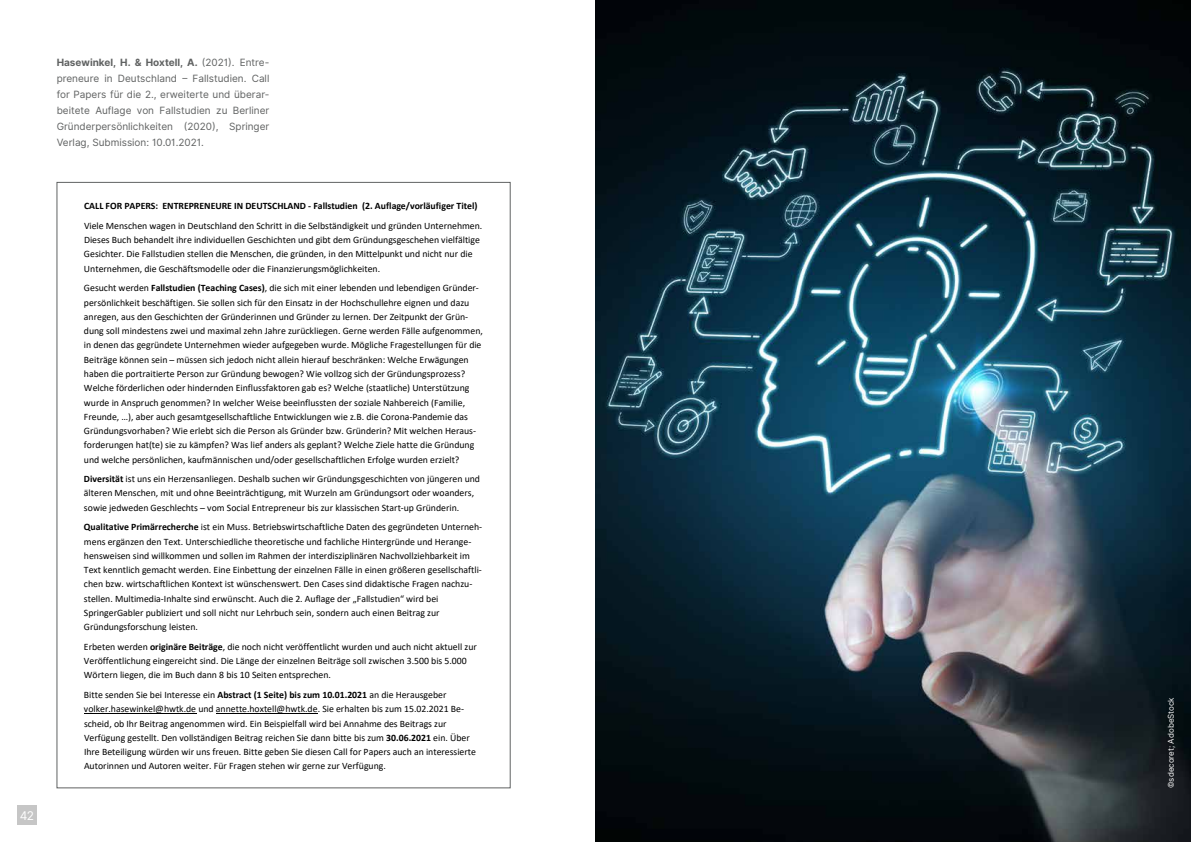
<style>
.page{position:relative;width:1191px;height:842px;background:#fff}
.page>*{position:absolute;margin:0;border:0;box-sizing:border-box;transform-origin:0 0}
.t1{font:12px "Inter";color:#fff}
.t2{font:10px/16px "Inter";color:#606262;text-align:justify}
.t3{font:9.8px/14.3px "Calibri";color:#000}
.t4{font:700 9.8px "Calibri";color:#000}
.t5{font:8px "Inter";color:#fff}
.s1{font-weight:700}
</style>
<div class="page">
<div style="left:17px;top:805px;width:20px;height:20px;background:#c6c6c6"></div>
<hr style="left:84px;top:713px;width:112px;height:1px;background:#000">
<hr style="left:216px;top:713px;width:102px;height:1px;background:#000">
<img style="left:595px;top:0;width:596px;height:842px">
<p class="t1" style="left:20px;top:807px;width:16px">42</p>
<p class="t2" style="left:57px;top:55px;width:214px"><span class="s1">Hasewinkel, H. &amp; Hoxtell, A.</span> (2021). Entre&shy;preneure in Deutschland – Fallstudien. Call for Papers für die 2., erweiterte und überar&shy;beitete Auflage von Fallstudien zu Berliner Gründerpersönlichkeiten (2020), Springer Verlag, Submission: 10.01.2021.</p>
<p class="t4" style="left:84px;top:199px;width:395px">CALL FOR PAPERS: ENTREPRENEURE IN DEUTSCHLAND - Fallstudien (2. Auflage/vorläufiger Titel)</p>
<p class="t3" style="left:84px;top:218px;width:400px">Viele Menschen wagen in Deutschland den Schritt in die Selbständigkeit und gründen Unternehmen.<br>Dieses Buch behandelt ihre individuellen Geschichten und gibt dem Gründungsgeschehen vielfältige Gesichter. Die Fallstudien stellen die Menschen, die gründen, in den Mittelpunkt und nicht nur die Unternehmen, die Geschäftsmodelle oder die Finanzierungsmöglichkeiten.</p>
<p class="t3" style="left:84px;top:281px;width:400px">Gesucht werden <span class="s1">Fallstudien (Teaching Cases)</span>, die sich mit einer lebenden und lebendigen Gründer&shy;persönlichkeit beschäftigen. Sie sollen sich für den Einsatz in der Hochschullehre eignen und dazu anregen, aus den Geschichten der Gründerinnen und Gründer zu lernen. Der Zeitpunkt der Grün&shy;dung soll mindestens zwei und maximal zehn Jahre zurückliegen. Gerne werden Fälle aufgenommen, in denen das gegründete Unternehmen wieder aufgegeben wurde. Mögliche Fragestellungen für die Beiträge können sein – müssen sich jedoch nicht allein hierauf beschränken: Welche Erwägungen haben die portraitierte Person zur Gründung bewogen? Wie vollzog sich der Gründungsprozess?<br>Welche förderlichen oder hindernden Einflussfaktoren gab es? Welche (staatliche) Unterstützung wurde in Anspruch genommen? In welcher Weise beeinflussten der soziale Nahbereich (Familie, Freunde, …), aber auch gesamtgesellschaftliche Entwicklungen wie z.B. die Corona-Pandemie das Gründungsvorhaben? Wie erlebt sich die Person als Gründer bzw. Gründerin? Mit welchen Heraus&shy;forderungen hat(te) sie zu kämpfen? Was lief anders als geplant? Welche Ziele hatte die Gründung und welche persönlichen, kaufmännischen und/oder gesellschaftlichen Erfolge wurden erzielt?</p>
<p class="t3" style="left:84px;top:471px;width:398px"><span class="s1">Diversität</span> ist uns ein Herzensanliegen. Deshalb suchen wir Gründungsgeschichten von jüngeren und älteren Menschen, mit und ohne Beeinträchtigung, mit Wurzeln am Gründungsort oder woanders, sowie jedweden Geschlechts – vom Social Entrepreneur bis zur klassischen Start-up Gründerin.</p>
<p class="t3" style="left:84px;top:520px;width:400px"><span class="s1">Qualitative Primärrecherche</span> ist ein Muss. Betriebswirtschaftliche Daten des gegründeten Unterneh&shy;mens ergänzen den Text. Unterschiedliche theoretische und fachliche Hintergründe und Herange&shy;hensweisen sind willkommen und sollen im Rahmen der interdisziplinären Nachvollziehbarkeit im Text kenntlich gemacht werden. Eine Einbettung der einzelnen Fälle in einen größeren gesellschaftli&shy;chen bzw. wirtschaftlichen Kontext ist wünschenswert. Den Cases sind didaktische Fragen nachzu&shy;stellen. Multimedia-Inhalte sind erwünscht. Auch die 2. Auflage der „Fallstudien“ wird bei SpringerGabler publiziert und soll nicht nur Lehrbuch sein, sondern auch einen Beitrag zur Gründungsforschung leisten.</p>
<p class="t3" style="left:84px;top:639px;width:394px">Erbeten werden <span class="s1">originäre Beiträge</span>, die noch nicht veröffentlicht wurden und auch nicht aktuell zur<br>Veröffentlichung eingereicht sind. Die Länge der einzelnen Beiträge soll zwischen 3.500 bis 5.000<br>Wörtern liegen, die im Buch dann 8 bis 10 Seiten entsprechen.</p>
<p class="t3" style="left:84px;top:687px;width:393px">Bitte senden Sie bei Interesse ein <span class="s1">Abstract (1 Seite) bis zum 10.01.2021</span> an die Herausgeber volker.hasewinkel@hwtk.de und annette.hoxtell@hwtk.de. Sie erhalten bis zum 15.02.2021 Be&shy;scheid, ob Ihr Beitrag angenommen wird. Ein Beispielfall wird bei Annahme des Beitrags zur Verfügung gestellt. Den vollständigen Beitrag reichen Sie dann bitte bis zum <span class="s1">30.06.2021</span> ein. Über Ihre Beteiligung würden wir uns freuen. Bitte geben Sie diesen Call for Papers auch an interessierte Autorinnen und Autoren weiter. Für Fragen stehen wir gerne zur Verfügung.</p>
<p class="t5" style="left:1165px;top:788px;width:92px;rotate:-90deg">©sdecoret; AdobeStock</p>
</div>
